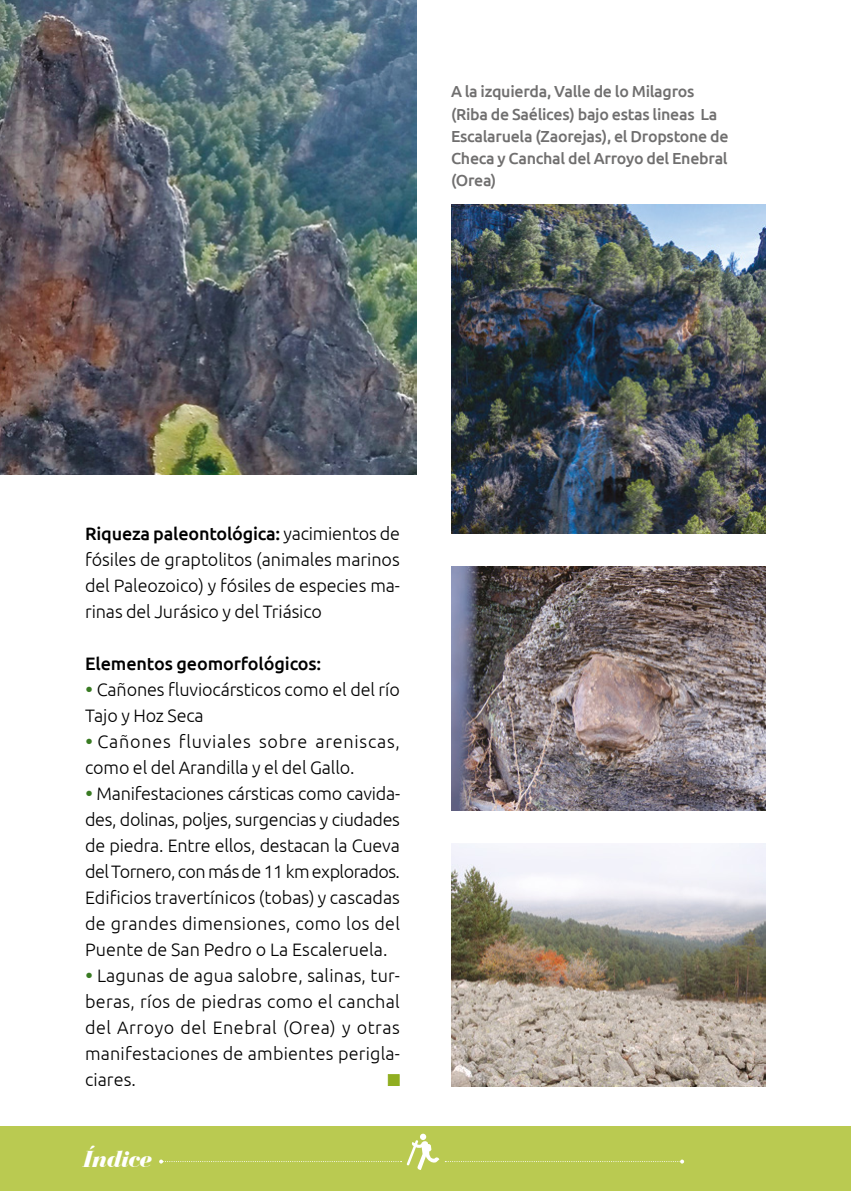
<style>
.page{position:relative;width:851px;height:1191px;background:#fff}
.page>*{position:absolute;margin:0;border:0;box-sizing:border-box;transform-origin:0 0}
.t1{font:italic 700 24px "Bedini";letter-spacing:-.005em;color:#fff}
.t2{font:300 18px/26px "Ubuntu";letter-spacing:.005em;color:#000;text-align:justify}
.t3{font:300 18px/26px "Ubuntu";letter-spacing:.04em;color:#000}
.t4{font:500 18px "Ubuntu";letter-spacing:-.005em;color:#000}
.t5{font:500 16px/22px "Ubuntu";letter-spacing:-.015em;color:#706f6f}
.s1{font-weight:500}
.s2{font-family:"Aller";font-weight:700;color:#397b23}
</style>
<div class="page">
<img style="left:0;top:0;width:417px;height:474px">
<img style="left:451px;top:204px;width:314px;height:329px">
<img style="left:451px;top:843px;width:314px;height:243px">
<div style="left:388px;top:1074px;width:11px;height:11px;background:#90ae21;border:1px solid #90ae21"></div>
<img style="left:451px;top:566px;width:314px;height:244px">
<div style="left:0;top:1126px;width:850px;height:65px;background:#baca51"></div>
<svg style="left:445px;top:1159px;width:239px;height:4px"></svg>
<div style="left:420px;top:1133px;width:6px;height:7px;background:#fff;border-radius:50%"></div>
<svg style="left:159px;top:1140px;width:280px;height:30px"></svg>
<p class="t5" style="left:451px;top:80px;width:279px">A la izquierda, Valle de lo Milagros (Riba de Saélices) bajo estas lineas La<br>Escalaruela (Zaorejas), el Dropstone de<br>Checa y Canchal del Arroyo del Enebral (Orea)</p>
<p class="t2" style="left:85px;top:520px;width:316px"><span class="s1">Riqueza paleontológica:</span> yacimientos de fósiles de graptolitos (animales marinos del Paleozoico) y fósiles de especies ma&shy;rinas del Jurásico y del Triásico</p>
<p class="t4" style="left:85px;top:652px;width:238px">Elementos geomorfológicos:</p>
<p class="t2" style="left:85px;top:676px;width:316px"><span class="s2">•</span> Cañones fluviocársticos como el del río<br>Tajo y Hoz Seca</p>
<p class="t3" style="left:85px;top:728px;width:316px"><span class="s2">•</span> Cañones fluviales sobre areniscas, como el del Arandilla y el del Gallo.</p>
<p class="t2" style="left:85px;top:780px;width:316px"><span class="s2">•</span> Manifestaciones cársticas como cavida&shy;des, dolinas, poljes, surgencias y ciudades de piedra. Entre ellos, destacan la Cueva del Tornero, con más de 11 km explorados.<br>Edificios travertínicos (tobas) y cascadas de grandes dimensiones, como los del Puente de San Pedro o La Escaleruela.</p>
<p class="t2" style="left:85px;top:962px;width:316px"><span class="s2">•</span> Lagunas de agua salobre, salinas, tur&shy;beras, ríos de piedras como el canchal del Arroyo del Enebral (Orea) y otras manifestaciones de ambientes perigla&shy;ciares.</p>
<h1 class="t1" style="left:83px;top:1144px;width:70px">Índice</h1>
</div>
